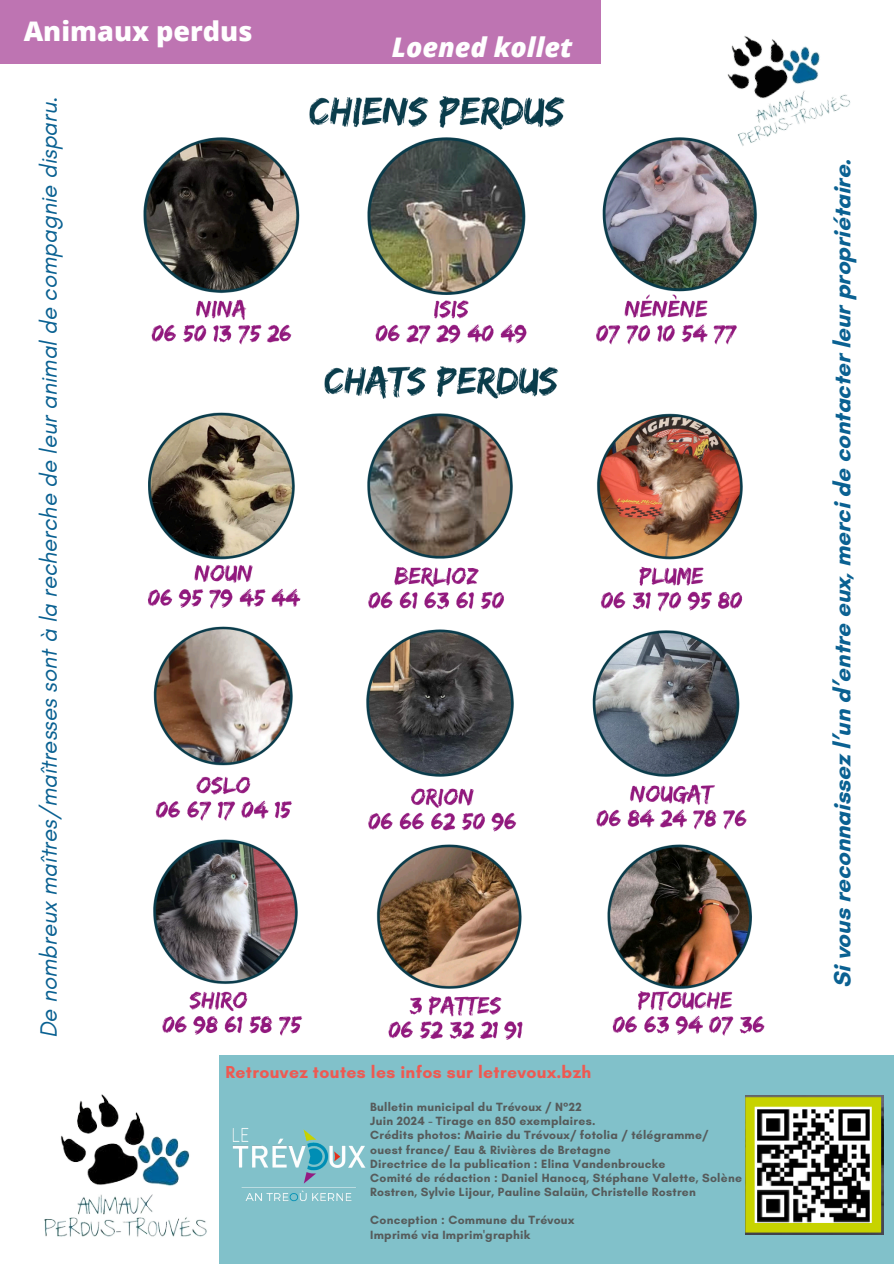
<style>
.page{position:relative;width:894px;height:1264px;background:#fff}
.page>*{position:absolute;margin:0;border:0;box-sizing:border-box;transform-origin:0 0}
.t1{font:800 27px "Open Sans";color:#fff}
.t2{font:italic 800 27px "Open Sans";color:#fff}
.t3{font:italic 24px "Glacial Indifference";letter-spacing:-.01em;color:#0a6192}
.t4{font:700 24px "Glacial Indifference";color:#0a6192}
.t5{font:700 17.55px "Glacial Indifference";letter-spacing:.02em;color:#ee5952}
.t6{font:700 12.15px/14.1px "Glacial Indifference";letter-spacing:.02em;color:#565b5b}
</style>
<div class="page">
<div style="left:0;top:0;width:600px;height:64px;background:#be74b2"></div>
<div style="left:219px;top:1055px;width:674px;height:208px;background:#81c1ca"></div>
<img style="left:745px;top:1095px;width:137px;height:139px">
<img style="left:232px;top:1128px;width:134px;height:74px">
<img style="left:143px;top:96px;width:622px;height:944px">
<img style="left:44px;top:1094px;width:163px;height:143px">
<img style="left:702px;top:36px;width:149px;height:117px">
<h3 class="t1" style="left:24px;top:12px;width:230px">Animaux perdus</h3>
<p class="t3" style="left:34px;top:1038px;width:943px;rotate:-90deg">De nombreux maîtres/maîtresses sont à la recherche de leur animal de compagnie disparu.</p>
<p class="t2" style="left:392px;top:28px;width:182px">Loened kollet</p>
<h2 class="t5" style="left:225px;top:1061px;width:367px">Retrouvez toutes les infos sur letrevoux.bzh</h2>
<p class="t6" style="left:370px;top:1099px;width:213px">Bulletin municipal du Trévoux / N°22</p>
<h4 class="t6" style="left:370px;top:1113px;width:226px">Juin 2024 - Tirage en 850 exemplaires.</h4>
<p class="t6" style="left:370px;top:1128px;width:340px">Crédits photos: Mairie du Trévoux/ fotolia / télégramme/ ouest france/ Eau &amp; Rivières de Bretagne</p>
<p class="t6" style="left:370px;top:1156px;width:297px">Directrice de la publication : Elina Vandenbroucke</p>
<p class="t6" style="left:370px;top:1170px;width:373px">Comité de rédaction : Daniel Hanocq, Stéphane Valette, Solène<br>Rostren, Sylvie Lijour, Pauline Salaün, Christelle Rostren</p>
<p class="t6" style="left:370px;top:1213px;width:205px">Conception : Commune du Trévoux</p>
<p class="t6" style="left:370px;top:1227px;width:161px">Imprimé via Imprim'graphik</p>
<p class="t4" style="left:827px;top:988px;width:831px;rotate:-90deg">Si vous reconnaissez l’un d’entre eux, merci de contacter leur propriétaire.</p>
</div>
